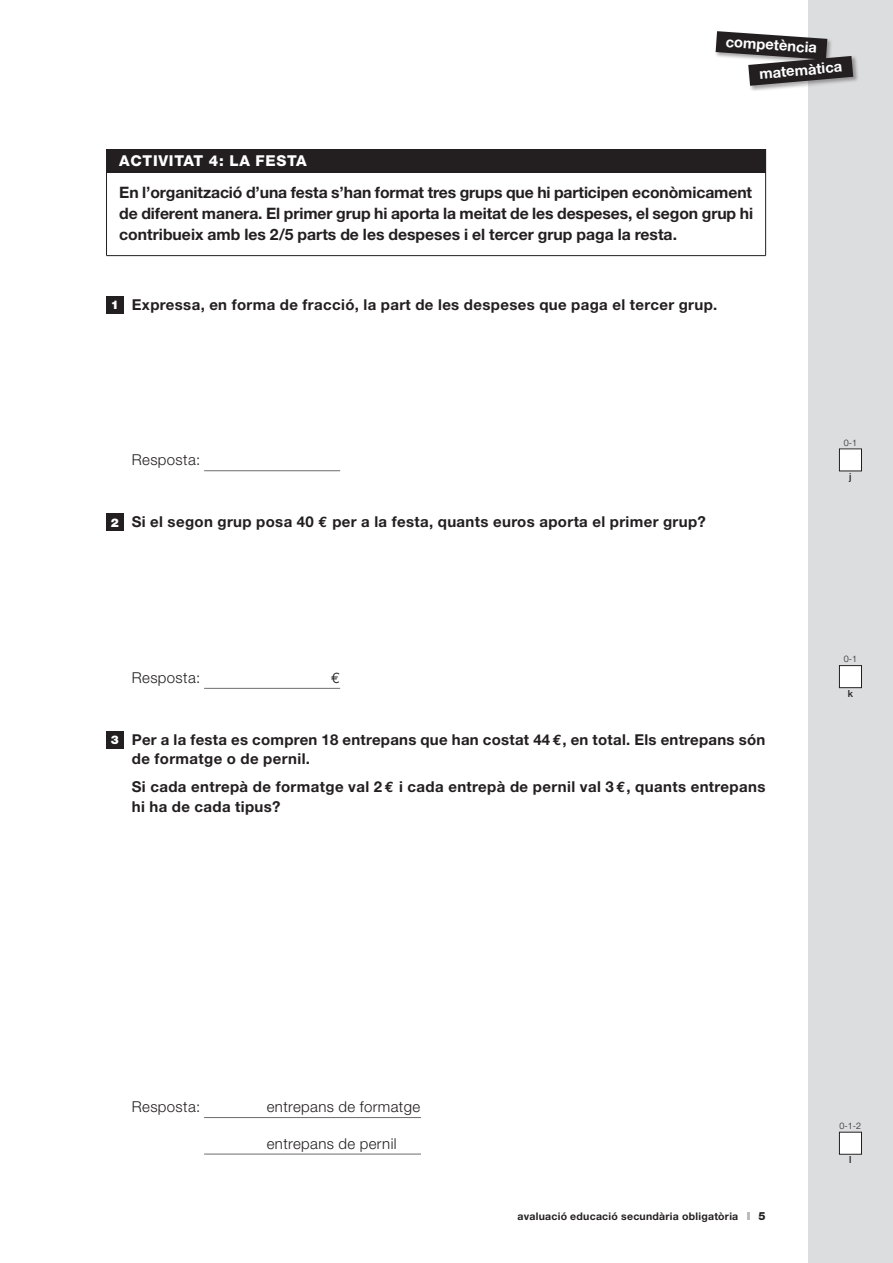
<style>
.page{position:relative;width:893px;height:1263px;background:#fff}
.page>*{position:absolute;margin:0;border:0;box-sizing:border-box;transform-origin:0 0}
.ACTIVITAT_EXPLICACIÓ{font:700 15.75px/21px "Helvetica Neue";color:#231f20;text-align:justify}
.PREGUNTA_CATALÀ_ESO{font:700 15px/19.5px "Helvetica Neue";letter-spacing:.025em;color:#231f20}
.MATES_RESPOSTA{font:300 15px "Helvetica Neue";letter-spacing:.025em;color:#231f20}
.ACTIVITAT_TITOL_ESO{font:800 15px "Helvetica Neue";letter-spacing:.05em;color:#fff}
.MATES_RESPOSTA-2{font:15px "Euro Mono";color:#231f20}
.t1{font:700 14.7px "Helvetica Neue";color:#fff}
.t2{font:900 12px "Helvetica Neue";color:#fff}
.t3{font:800 11.25px "Helvetica Neue";color:#231f20}
.t4{font:700 10.5px "Helvetica Neue";letter-spacing:.025em;color:#231f20}
.t5{font:500 9.75px "Helvetica Neue";color:#231f20}
.t6{font:300 9px "Helvetica Neue";color:#231f20}
.s1{font-family:"Euro Mono"}
</style>
<div class="page">
<svg style="left:747px;top:1212px;width:2px;height:8px"></svg>
<div style="left:808px;top:0;width:85px;height:1263px;background:#dcdddf"></div>
<div style="left:747px;top:55px;width:112px;height:36px;background:#231f20;opacity:.4"></div>
<div style="left:714px;top:30px;width:119px;height:36px;background:#231f20;opacity:.4"></div>
<svg style="left:716px;top:31px;width:137px;height:55px"></svg>
<hr style="left:204px;top:470px;width:136px;height:1px;background:#6c6d70">
<hr style="left:204px;top:688px;width:136px;height:1px;background:#6c6d70">
<hr style="left:204px;top:1117px;width:217px;height:1px;background:#6c6d70">
<hr style="left:204px;top:1154px;width:217px;height:1px;background:#6c6d70">
<div style="left:107px;top:149px;width:659px;height:23px;background:#231f20"></div>
<svg style="left:106px;top:149px;width:1px;height:23px"></svg>
<hr style="left:106px;top:172px;width:1px;height:83px;background:#231f20">
<hr style="left:765px;top:172px;width:1px;height:83px;background:#231f20">
<hr style="left:106px;top:255px;width:660px;height:1px;background:#231f20">
<div style="left:106px;top:296px;width:17px;height:17px;background:#231f20"></div>
<div style="left:106px;top:514px;width:17px;height:17px;background:#231f20"></div>
<div style="left:106px;top:731px;width:17px;height:17px;background:#231f20"></div>
<div style="left:839px;top:449px;width:22px;height:22px;background:#fff"></div>
<div style="left:839px;top:449px;width:23px;height:22px;border:1px solid #231f20"></div>
<div style="left:839px;top:666px;width:22px;height:22px;background:#fff"></div>
<div style="left:839px;top:665px;width:23px;height:23px;border:1px solid #231f20"></div>
<div style="left:839px;top:1132px;width:22px;height:22px;background:#fff"></div>
<div style="left:839px;top:1132px;width:23px;height:22px;border:1px solid #231f20"></div>
<p class="t1" style="left:726px;top:32px;width:93px;rotate:4deg">competència</p>
<p class="t1" style="left:758px;top:65px;width:85px;rotate:-5deg">matemàtica</p>
<p class="ACTIVITAT_TITOL_ESO" style="left:119px;top:152px;width:189px">ACTIVITAT 4: LA FESTA</p>
<p class="ACTIVITAT_EXPLICACIÓ" style="left:119px;top:181px;width:635px">En l’organització d’una festa s’han format tres grups que hi participen econòmicament de diferent manera. El primer grup hi aporta la meitat de les despeses, el segon grup hi contribueix amb les 2/5 parts de les despeses i el tercer grup paga la resta.</p>
<p class="t2" style="left:111px;top:298px;width:10px">1</p>
<p class="PREGUNTA_CATALÀ_ESO" style="left:132px;top:294px;width:587px">Expressa, en forma de fracció, la part de les despeses que paga el tercer grup.</p>
<p class="MATES_RESPOSTA" style="left:132px;top:451px;width:70px">Resposta:</p>
<p class="t6" style="left:844px;top:437px;width:15px">0-1</p>
<p class="t5" style="left:849px;top:471px;width:4px">j</p>
<p class="t2" style="left:111px;top:515px;width:10px">2</p>
<p class="PREGUNTA_CATALÀ_ESO" style="left:132px;top:512px;width:576px">Si el segon grup posa 40 <span class="s1">€</span> per a la festa, quants euros aporta el primer grup?</p>
<p class="MATES_RESPOSTA" style="left:132px;top:668px;width:70px">Resposta:</p>
<p class="MATES_RESPOSTA-2" style="left:331px;top:669px;width:10px">€</p>
<p class="t6" style="left:844px;top:653px;width:15px">0-1</p>
<p class="t5" style="left:848px;top:687px;width:7px">k</p>
<p class="t2" style="left:111px;top:733px;width:10px">3</p>
<p class="PREGUNTA_CATALÀ_ESO" style="left:132px;top:729px;width:635px">Per a la festa es compren 18 entrepans que han costat 44 <span class="s1">€</span>, en total. Els entrepans són de formatge o de pernil.</p>
<p class="PREGUNTA_CATALÀ_ESO" style="left:132px;top:777px;width:635px">Si cada entrepà de formatge val 2 <span class="s1">€</span> i cada entrepà de pernil val 3 <span class="s1">€</span>, quants entrepans hi ha de cada tipus?</p>
<p class="MATES_RESPOSTA" style="left:132px;top:1097px;width:70px">Resposta:</p>
<p class="MATES_RESPOSTA" style="left:267px;top:1097px;width:155px">entrepans de formatge</p>
<p class="MATES_RESPOSTA" style="left:267px;top:1134px;width:131px">entrepans de pernil</p>
<p class="t4" style="left:517px;top:1210px;width:222px">avaluació educació secundària obligatòria</p>
<p class="t3" style="left:758px;top:1209px;width:9px">5</p>
<p class="t6" style="left:840px;top:1120px;width:23px">0-1-2</p>
<p class="t5" style="left:849px;top:1154px;width:4px">l</p>
</div>
